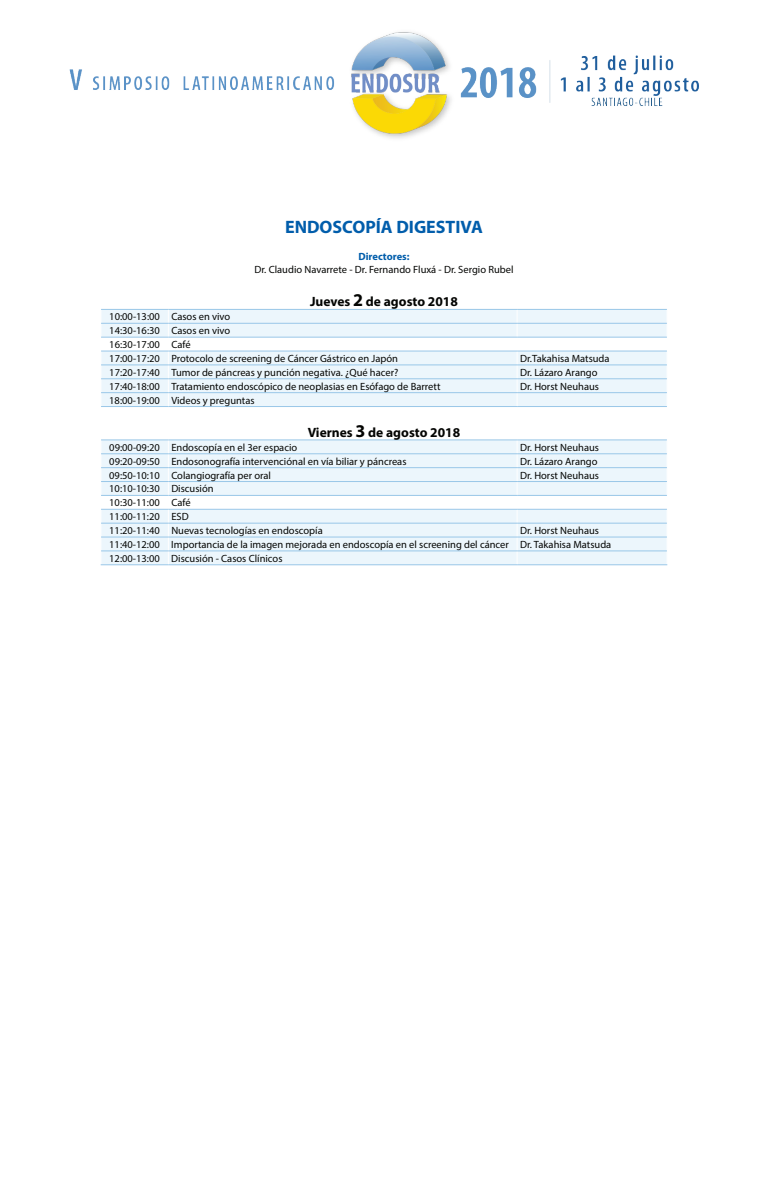
<style>
.page{position:relative;width:768px;height:1200px;background:#fff}
.page>*{position:absolute;margin:0;border:0;box-sizing:border-box;transform-origin:0 0}
.t1{font:700 18px "Myriad Pro";color:#015dab}
.t2{font:700 13.5px "Myriad Pro";color:#040503}
.t3{font:10.5px/13.9px "Myriad Pro";color:#040503}
.t4{font:700 10.5px "Myriad Pro";color:#015dab}
.s1{font-size:18px}
</style>
<div class="page">
<img style="left:69px;top:32px;width:630px;height:107px">
<svg style="left:102px;top:310px;width:565px;height:255px;background:#e9f4fb"></svg>
<svg style="left:102px;top:338px;width:565px;height:171px;fill:#ecf6fc"></svg>
<svg style="left:168px;top:310px;width:1px;height:96px"></svg>
<svg style="left:517px;top:310px;width:1px;height:96px"></svg>
<svg style="left:101px;top:310px;width:1px;height:255px"></svg>
<svg style="left:168px;top:441px;width:1px;height:124px"></svg>
<svg style="left:517px;top:441px;width:1px;height:124px"></svg>
<hr style="left:101px;top:309px;width:67px;height:1px;background:#99c7e8">
<hr style="left:168px;top:309px;width:349px;height:1px;background:#99c7e8">
<hr style="left:517px;top:309px;width:150px;height:1px;background:#99c7e8">
<hr style="left:101px;top:323px;width:67px;height:1px;background:#99c7e8">
<hr style="left:168px;top:323px;width:349px;height:1px;background:#99c7e8">
<hr style="left:517px;top:323px;width:150px;height:1px;background:#99c7e8">
<hr style="left:101px;top:337px;width:67px;height:1px;background:#99c7e8">
<hr style="left:168px;top:337px;width:349px;height:1px;background:#99c7e8">
<hr style="left:517px;top:337px;width:150px;height:1px;background:#99c7e8">
<hr style="left:101px;top:351px;width:67px;height:1px;background:#99c7e8">
<hr style="left:168px;top:351px;width:349px;height:1px;background:#99c7e8">
<hr style="left:517px;top:351px;width:150px;height:1px;background:#99c7e8">
<hr style="left:101px;top:365px;width:67px;height:1px;background:#99c7e8">
<hr style="left:168px;top:365px;width:349px;height:1px;background:#99c7e8">
<hr style="left:517px;top:365px;width:150px;height:1px;background:#99c7e8">
<hr style="left:101px;top:379px;width:67px;height:1px;background:#99c7e8">
<hr style="left:168px;top:379px;width:349px;height:1px;background:#99c7e8">
<hr style="left:517px;top:379px;width:150px;height:1px;background:#99c7e8">
<hr style="left:101px;top:392px;width:67px;height:1px;background:#99c7e8">
<hr style="left:168px;top:392px;width:349px;height:1px;background:#99c7e8">
<hr style="left:517px;top:392px;width:150px;height:1px;background:#99c7e8">
<hr style="left:101px;top:406px;width:67px;height:1px;background:#99c7e8">
<hr style="left:168px;top:406px;width:349px;height:1px;background:#99c7e8">
<hr style="left:517px;top:406px;width:150px;height:1px;background:#99c7e8">
<hr style="left:101px;top:440px;width:67px;height:1px;background:#99c7e8">
<hr style="left:168px;top:440px;width:349px;height:1px;background:#99c7e8">
<hr style="left:517px;top:440px;width:150px;height:1px;background:#99c7e8">
<hr style="left:101px;top:454px;width:67px;height:1px;background:#99c7e8">
<hr style="left:168px;top:454px;width:349px;height:1px;background:#99c7e8">
<hr style="left:517px;top:454px;width:150px;height:1px;background:#99c7e8">
<hr style="left:101px;top:467px;width:67px;height:1px;background:#99c7e8">
<hr style="left:168px;top:467px;width:349px;height:1px;background:#99c7e8">
<hr style="left:517px;top:467px;width:150px;height:1px;background:#99c7e8">
<hr style="left:101px;top:481px;width:67px;height:1px;background:#99c7e8">
<hr style="left:168px;top:481px;width:349px;height:1px;background:#99c7e8">
<hr style="left:517px;top:481px;width:150px;height:1px;background:#99c7e8">
<hr style="left:101px;top:495px;width:67px;height:1px;background:#99c7e8">
<hr style="left:168px;top:495px;width:349px;height:1px;background:#99c7e8">
<hr style="left:517px;top:495px;width:150px;height:1px;background:#99c7e8">
<hr style="left:101px;top:509px;width:67px;height:1px;background:#99c7e8">
<hr style="left:168px;top:509px;width:349px;height:1px;background:#99c7e8">
<hr style="left:517px;top:509px;width:150px;height:1px;background:#99c7e8">
<hr style="left:101px;top:523px;width:67px;height:1px;background:#99c7e8">
<hr style="left:168px;top:523px;width:349px;height:1px;background:#99c7e8">
<hr style="left:517px;top:523px;width:150px;height:1px;background:#99c7e8">
<hr style="left:101px;top:537px;width:67px;height:1px;background:#99c7e8">
<hr style="left:168px;top:537px;width:349px;height:1px;background:#99c7e8">
<hr style="left:517px;top:537px;width:150px;height:1px;background:#99c7e8">
<hr style="left:101px;top:551px;width:67px;height:1px;background:#99c7e8">
<hr style="left:168px;top:551px;width:349px;height:1px;background:#99c7e8">
<hr style="left:517px;top:551px;width:150px;height:1px;background:#99c7e8">
<hr style="left:101px;top:565px;width:67px;height:1px;background:#99c7e8">
<hr style="left:168px;top:565px;width:349px;height:1px;background:#99c7e8">
<hr style="left:517px;top:565px;width:150px;height:1px;background:#99c7e8">
<hr style="left:101px;top:420px;width:67px;height:1px;background:#fff">
<hr style="left:168px;top:420px;width:349px;height:1px;background:#fff">
<hr style="left:517px;top:420px;width:150px;height:1px;background:#fff">
<h1 class="t1" style="left:285px;top:215px;width:199px">ENDOSCOPÍA DIGESTIVA</h1>
<p class="t4" style="left:358px;top:250px;width:53px">Directores:</p>
<p class="t3" style="left:254px;top:262px;width:261px">Dr. Claudio Navarrete - Dr. Fernando Fluxá - Dr. Sergio Rubel</p>
<p class="t2" style="left:310px;top:293px;width:149px">Jueves <span class="s1">2</span> de agosto 2018</p>
<p class="t3" style="left:109px;top:310px;width:290px">10:00-13:00 Casos en vivo<br>14:30-16:30 Casos en vivo<br>16:30-17:00 Café<br>17:00-17:20 Protocolo de screening de Cáncer Gástrico en Japón</p>
<p class="t3" style="left:520px;top:351px;width:91px">Dr.Takahisa Matsuda</p>
<p class="t3" style="left:109px;top:365px;width:291px">17:20-17:40 Tumor de páncreas y punción negativa. ¿Qué hacer?</p>
<p class="t3" style="left:520px;top:365px;width:79px">Dr. Lázaro Arango</p>
<p class="t3" style="left:109px;top:379px;width:333px">17:40-18:00 Tratamiento endoscópico de neoplasias en Esófago de Barrett</p>
<p class="t3" style="left:520px;top:379px;width:80px">Dr. Horst Neuhaus</p>
<p class="t3" style="left:109px;top:393px;width:147px">18:00-19:00 Videos y preguntas</p>
<p class="t2" style="left:308px;top:424px;width:154px">Viernes <span class="s1">3</span> de agosto 2018</p>
<p class="t3" style="left:109px;top:440px;width:190px">09:00-09:20 Endoscopía en el 3er espacio</p>
<p class="t3" style="left:520px;top:440px;width:80px">Dr. Horst Neuhaus</p>
<p class="t3" style="left:109px;top:454px;width:299px">09:20-09:50 Endosonografía intervenciónal en vía biliar y páncreas</p>
<p class="t3" style="left:520px;top:454px;width:79px">Dr. Lázaro Arango</p>
<p class="t3" style="left:109px;top:468px;width:163px">09:50-10:10 Colangiografía per oral</p>
<p class="t3" style="left:520px;top:468px;width:80px">Dr. Horst Neuhaus</p>
<p class="t3" style="left:109px;top:482px;width:215px">10:10-10:30 Discusión<br>10:30-11:00 Café<br>11:00-11:20 ESD<br>11:20-11:40 Nuevas tecnologías en endoscopía</p>
<p class="t3" style="left:109px;top:523px;width:504px;text-indent:411px">Dr. Horst Neuhaus<br>11:40-12:00 Importancia de la imagen mejorada en endoscopía en el screening del cáncer Dr. Takahisa Matsuda<br>12:00-13:00 Discusión - Casos Clínicos</p>
</div>
